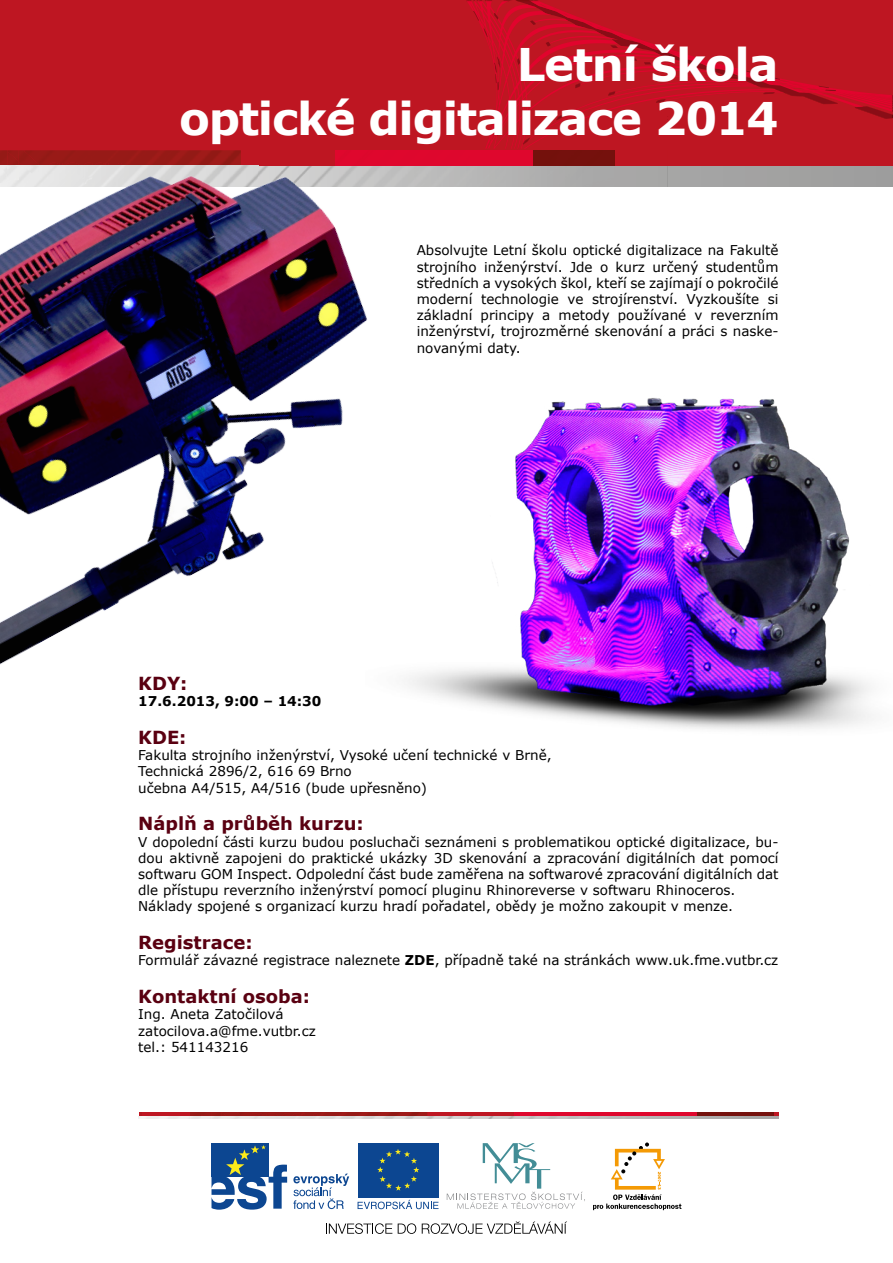
<style>
.page{position:relative;width:893px;height:1263px;background:#fff}
.page>*{position:absolute;margin:0;border:0;box-sizing:border-box;transform-origin:0 0}
.t1{font:700 45px/54px "Verdana";letter-spacing:-.03em;color:#fff;text-align:right}
.t2{font:700 18px "Verdana";color:#5a0011}
.t3{font:13.5px/16.2px "Verdana";color:#000}
.t4{font:700 13.5px "Verdana";color:#000}
.s1{font-weight:700}
</style>
<div class="page">
<div style="left:0;top:0;width:893px;height:166px;background:#be1622"></div>
<img style="left:490px;top:150px;width:124px;height:16px">
<svg style="left:667px;top:166px;width:1px;height:20px"></svg>
<img style="left:466px;top:0;width:46px;height:1px">
<img style="left:867px;top:112px;width:25px;height:7px">
<svg style="left:892px;top:95px;width:1px;height:23px"></svg>
<svg style="left:494px;top:57px;width:6px;height:19px"></svg>
<img style="left:490px;top:76px;width:76px;height:73px">
<img style="left:571px;top:103px;width:64px;height:9px">
<img style="left:838px;top:89px;width:38px;height:5px">
<img style="left:838px;top:94px;width:54px;height:18px">
<img style="left:566px;top:112px;width:36px;height:14px">
<svg style="left:523px;top:138px;width:7px;height:7px"></svg>
<svg style="left:556px;top:114px;width:7px;height:6px"></svg>
<img style="left:775px;top:78px;width:63px;height:26px">
<svg style="left:484px;top:28px;width:4px;height:9px"></svg>
<svg style="left:515px;top:0;width:260px;height:103px"></svg>
<svg style="left:473px;top:11px;width:6px;height:10px"></svg>
<svg style="left:494px;top:13px;width:4px;height:7px"></svg>
<svg style="left:139px;top:1112px;width:640px;height:4px"></svg>
<img style="left:515px;top:1112px;width:258px;height:4px">
<svg style="left:313px;top:1113px;width:5px;height:3px"></svg>
<img style="left:138px;top:1116px;width:607px;height:2px">
<svg style="left:190px;top:1112px;width:50px;height:6px"></svg>
<svg style="left:250px;top:1113px;width:55px;height:5px"></svg>
<img style="left:0;top:136px;width:490px;height:529px">
<div style="left:358px;top:1143px;width:80px;height:54px;background:#0c4691"></div>
<svg style="left:377px;top:1149px;width:42px;height:42px"></svg>
<svg style="left:358px;top:1200px;width:80px;height:9px"></svg>
<div style="left:211px;top:1143px;width:58px;height:34px;background:#0c4691"></div>
<svg style="left:211px;top:1145px;width:76px;height:65px"></svg>
<svg style="left:293px;top:1173px;width:56px;height:36px"></svg>
<svg style="left:593px;top:1142px;width:88px;height:68px"></svg>
<svg style="left:447px;top:1143px;width:138px;height:66px"></svg>
<svg style="left:326px;top:1223px;width:66px;height:11px"></svg>
<svg style="left:398px;top:1223px;width:18px;height:11px"></svg>
<svg style="left:422px;top:1221px;width:145px;height:13px"></svg>
<img style="left:366px;top:348px;width:505px;height:382px">
<h1 class="t1" style="left:179px;top:37px;width:601px">Letní škola<br>optické digitalizace 2014</h1>
<p class="t3" style="left:417px;top:242px;width:363px;text-align:justify">Absolvujte Letní školu optické digitalizace na Fakultě strojního inženýrství. Jde o kurz určený studentům středních a vysokých škol, kteří se zajímají o pokročilé moderní technologie ve strojírenství. Vyzkoušíte si základní principy a metody používané v reverzním inženýrství, trojrozměrné skenování a práci s naske&shy;novanými daty.</p>
<h2 class="t2" style="left:138px;top:671px;width:51px">KDY:</h2>
<p class="t4" style="left:138px;top:692px;width:185px">17.6.2013, 9:00 – 14:30</p>
<h2 class="t2" style="left:138px;top:725px;width:50px">KDE:</h2>
<p class="t3" style="left:138px;top:747px;width:415px">Fakulta strojního inženýrství, Vysoké učení technické v Brně,<br>Technická 2896/2, 616 69 Brno<br>učebna A4/515, A4/516 (bude upřesněno)</p>
<h2 class="t2" style="left:138px;top:811px;width:227px">Náplň a průběh kurzu:</h2>
<p class="t3" style="left:138px;top:833px;width:642px">V dopolední části kurzu budou posluchači seznámeni s problematikou optické digitalizace, bu&shy;dou aktivně zapojeni do praktické ukázky 3D skenování a zpracování digitálních dat pomocí softwaru GOM Inspect. Odpolední část bude zaměřena na softwarové zpracování digitálních dat dle přístupu reverzního inženýrství pomocí pluginu Rhinoreverse v softwaru Rhinoceros.<br>Náklady spojené s organizací kurzu hradí pořadatel, obědy je možno zakoupit v menze.</p>
<h2 class="t2" style="left:138px;top:930px;width:116px">Registrace:</h2>
<p class="t3" style="left:138px;top:952px;width:642px">Formulář závazné registrace naleznete <span class="s1">ZDE</span>, případně také na stránkách www.uk.fme.vutbr.cz</p>
<h2 class="t2" style="left:138px;top:984px;width:173px">Kontaktní osoba:</h2>
<p class="t3" style="left:138px;top:1006px;width:179px">Ing. Aneta Zatočilová zatocilova.a@fme.vutbr.cz tel.: 541143216</p>
</div>
